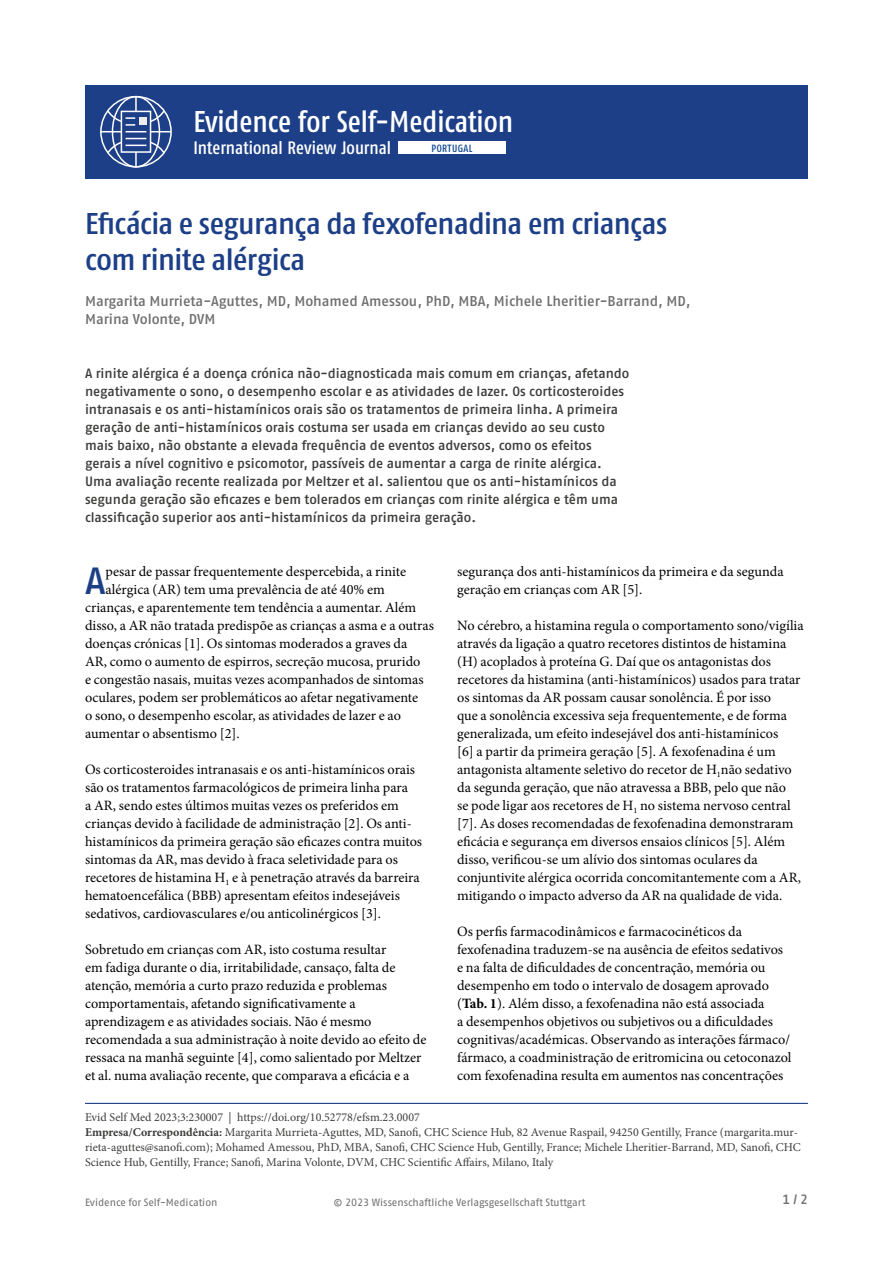
<style>
.page{position:relative;width:893px;height:1263px;background:#fff}
.page>*{position:absolute;margin:0;border:0;box-sizing:border-box;transform-origin:0 0}
.t1{font:500 37.8px "Fago Pro";color:#1d3f87}
.t2{font:500 condensed 30px/36px "Fago Pro";letter-spacing:-.015em;color:#1d3f87;scale:1.1 1}
.t3{font:500 condensed 30px "Fago Pro";color:#fff}
.t4{font:500 condensed 18px "Fago Pro";color:#fff}
.t5{font:14.25px/18px "Minion Pro";color:#000}
.t6{font:500 14.25px/18px "Fago Pro";letter-spacing:-.005em;color:#706f6f}
.t7{font:500 13.5px/18px "Fago Pro";letter-spacing:-.005em;color:#3c3c3b}
.t8{font:500 13.5px "Fago Pro";color:#706f6f}
.t9{font:12px/15px "Minion Pro";color:#3c3c3b}
.t10{font:10.5px "Fago Pro";letter-spacing:-.005em;color:#706f6f}
.t11{font:500 condensed 10.5px "Fago Pro";letter-spacing:.04em;color:#0e468f}
.s1{font-weight:700}
</style>
<div class="page">
<hr style="left:85px;top:1103px;width:723px;height:1px;background:#1d3f87">
<div style="left:85px;top:85px;width:723px;height:94px;background:#1d3f87"></div>
<div style="left:100px;top:96px;width:72px;height:72px;border:2px solid #fff;border-radius:50%"></div>
<div style="left:112px;top:96px;width:48px;height:72px;border:2px solid #fff;border-radius:50%"></div>
<hr style="left:100px;top:131px;width:71px;height:1px;background:#fff">
<hr style="left:135px;top:96px;width:2px;height:72px;background:#fff">
<svg style="left:121px;top:132px;width:30px;height:6px"></svg>
<svg style="left:106px;top:138px;width:60px;height:17px"></svg>
<svg style="left:106px;top:109px;width:60px;height:23px"></svg>
<div style="left:398px;top:141px;width:107px;height:13px;background:#fff"></div>
<h2 class="t3" style="left:193px;top:103px;width:321px">Evidence for Self-Medication</h2>
<p class="t4" style="left:193px;top:137px;width:199px">International Review Journal</p>
<p class="t11" style="left:431px;top:142px;width:43px">PORTUGAL</p>
<p class="t4" style="left:364px;top:137px;width:7px">r</p>
<h2 class="t2" style="left:85px;top:206px;width:531px">Eficácia e segurança da fexofenadina em crianças com rinite alérgica</h2>
<p class="t6" style="left:85px;top:292px;width:607px">Margarita Murrieta-Aguttes, MD, Mohamed Amessou, PhD, MBA, Michele Lheritier-Barrand, MD,<br>Marina Volonte, DVM</p>
<p class="t7" style="left:85px;top:364px;width:546px">A rinite alérgica é a doença crónica não-diagnosticada mais comum em crianças, afetando negativamente o sono, o desempenho escolar e as atividades de lazer. Os corticosteroides intranasais e os anti-histamínicos orais são os tratamentos de primeira linha. A primeira geração de anti-histamínicos orais costuma ser usada em crianças devido ao seu custo mais baixo, não obstante a elevada frequência de eventos adversos, como os efeitos gerais a nível cognitivo e psicomotor, passíveis de aumentar a carga de rinite alérgica.<br>Uma avaliação recente realizada por Meltzer et al. salientou que os anti-histamínicos da segunda geração são eficazes e bem tolerados em crianças com rinite alérgica e têm uma classificação superior aos anti-histamínicos da primeira geração.</p>
<h1 class="t1" style="left:85px;top:558px;width:22px">A</h1>
<p class="t5" style="left:106px;top:563px;width:302px">pesar de passar frequentemente despercebida, a rinite</p>
<p class="t5" style="left:106px;top:581px;width:281px">alérgica (AR) tem uma prevalência de até 40% em</p>
<p class="t5" style="left:85px;top:599px;width:333px">crianças, e aparentemente tem tendência a aumentar. Além</p>
<p class="t5" style="left:85px;top:617px;width:350px">disso, a AR não tratada predispõe as crianças a asma e a outras</p>
<p class="t5" style="left:85px;top:635px;width:324px">doenças crónicas [1]. Os sintomas moderados a graves da</p>
<p class="t5" style="left:85px;top:653px;width:337px">AR, como o aumento de espirros, secreção mucosa, prurido</p>
<p class="t5" style="left:85px;top:671px;width:340px">e congestão nasais, muitas vezes acompanhados de sintomas</p>
<p class="t5" style="left:85px;top:689px;width:335px">oculares, podem ser problemáticos ao afetar negativamente</p>
<p class="t5" style="left:85px;top:707px;width:318px">o sono, o desempenho escolar, as atividades de lazer e ao</p>
<p class="t5" style="left:85px;top:724px;width:156px">aumentar o absentismo [2].</p>
<p class="t5" style="left:85px;top:760px;width:339px">Os corticosteroides intranasais e os anti-histamínicos orais são os tratamentos farmacológicos de primeira linha para<br>a AR, sendo estes últimos muitas vezes os preferidos em crianças devido à facilidade de administração [2]. Os anti&shy;histamínicos da primeira geração são eficazes contra muitos sintomas da AR, mas devido à fraca seletividade para os recetores de histamina H<sub>1</sub> e à penetração através da barreira hematoencefálica (BBB) apresentam efeitos indesejáveis sedativos, cardiovasculares e/ou anticolinérgicos [3].</p>
<p class="t5" style="left:85px;top:941px;width:343px">Sobretudo em crianças com AR, isto costuma resultar<br>em fadiga durante o dia, irritabilidade, cansaço, falta de atenção, memória a curto prazo reduzida e problemas comportamentais, afetando significativamente a aprendizagem e as atividades sociais. Não é mesmo recomendada a sua administração à noite devido ao efeito de ressaca na manhã seguinte [4], como salientado por Meltzer et al. numa avaliação recente, que comparava a eficácia e a</p>
<p class="t5" style="left:457px;top:562px;width:328px">segurança dos anti-histamínicos da primeira e da segunda geração em crianças com AR [5].</p>
<p class="t5" style="left:457px;top:616px;width:348px">No cérebro, a histamina regula o comportamento sono/vigília através da ligação a quatro recetores distintos de histamina (H) acoplados à proteína G. Daí que os antagonistas dos recetores da histamina (anti-histamínicos) usados para tratar os sintomas da AR possam causar sonolência. É por isso<br>que a sonolência excessiva seja frequentemente, e de forma generalizada, um efeito indesejável dos anti-histamínicos<br>[6] a partir da primeira geração [5]. A fexofenadina é um antagonista altamente seletivo do recetor de H<sub>1</sub>não sedativo da segunda geração, que não atravessa a BBB, pelo que não<br>se pode ligar aos recetores de H<sub>1</sub> no sistema nervoso central [7]. As doses recomendadas de fexofenadina demonstraram eficácia e segurança em diversos ensaios clínicos [5]. Além disso, verificou-se um alívio dos sintomas oculares da conjuntivite alérgica ocorrida concomitantemente com a AR, mitigando o impacto adverso da AR na qualidade de vida.</p>
<p class="t5" style="left:457px;top:923px;width:336px">Os perfis farmacodinâmicos e farmacocinéticos da fexofenadina traduzem-se na ausência de efeitos sedativos e na falta de dificuldades de concentração, memória ou desempenho em todo o intervalo de dosagem aprovado (<span class="s1">Tab. 1</span>). Além disso, a fexofenadina não está associada<br>a desempenhos objetivos ou subjetivos ou a dificuldades cognitivas/académicas. Observando as interações fármaco/ fármaco, a coadministração de eritromicina ou cetoconazol com fexofenadina resulta em aumentos nas concentrações</p>
<p class="t9" style="left:85px;top:1110px;width:717px">Evid Self Med 2023;3:230007 | https://doi.org/10.52778/efsm.23.0007<br><span class="s1">Empresa/Correspondência:</span> Margarita Murrieta-Aguttes, MD, Sanofi, CHC Science Hub, 82 Avenue Raspail, 94250 Gentilly, France (margarita.mur&shy;rieta-aguttes@sanofi.com); Mohamed Amessou, PhD, MBA, Sanofi, CHC Science Hub, Gentilly, France; Michele Lheritier-Barrand, MD, Sanofi, CHC Science Hub, Gentilly, France; Sanofi, Marina Volonte, DVM, CHC Scientific Affairs, Milano, Italy</p>
<p class="t10" style="left:85px;top:1196px;width:134px">Evidence for Self-Medication</p>
<p class="t10" style="left:334px;top:1196px;width:253px">© 2023 Wissenschaftliche Verlagsgesellschaft Stuttgart</p>
<p class="t8" style="left:782px;top:1191px;width:27px">1 / 2</p>
</div>
